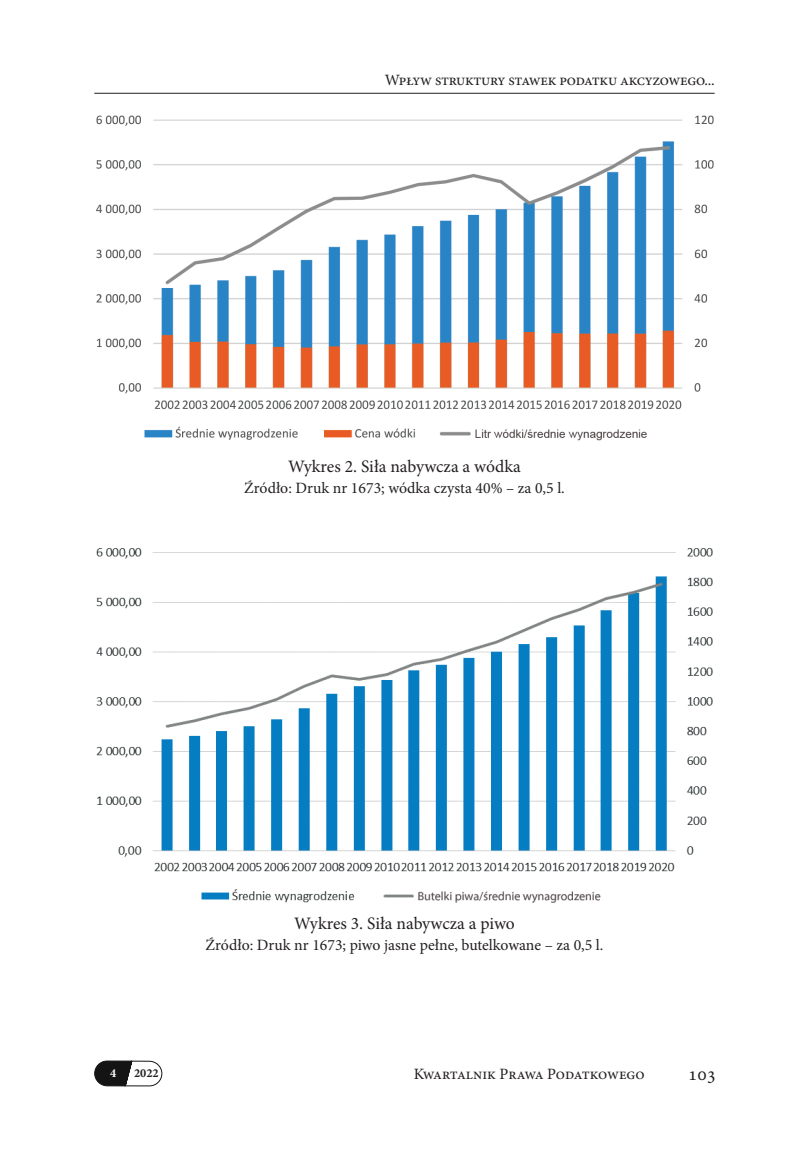
<style>
.page{position:relative;width:809px;height:1156px;background:#fff}
.page>*{position:absolute;margin:0;border:0;box-sizing:border-box;transform-origin:0 0}
.t1{font:19.25px "Minion Pro";color:#231f20}
.t2{font:17.5px "Minion Pro";color:#231f20}
.t3{font:15.75px "Minion Pro";color:#231f20}
.t4{font:15.75px "Minion Pro";letter-spacing:-.02em;color:#231f20}
.t5{font:700 12.25px "Minion Pro";color:#231f20}
.t6{font:700 12.25px "Minion Pro";color:#fff}
</style>
<div class="page">
<hr style="left:94px;top:93px;width:620px;height:1px;background:#231f20">
<svg style="left:94px;top:1060px;width:68px;height:26px"></svg>
<img style="left:96px;top:115px;width:618px;height:326px">
<img style="left:96px;top:548px;width:617px;height:355px">
<p class="t4" style="left:385px;top:70px;width:331px">Wpływ struktury stawek podatku akcyzowego...</p>
<p class="t2" style="left:288px;top:454px;width:234px">Wykres 2. Siła nabywcza a wódka</p>
<p class="t3" style="left:244px;top:477px;width:322px">Źródło: Druk nr 1673; wódka czysta 40% – za 0,5 l.</p>
<p class="t2" style="left:294px;top:912px;width:222px">Wykres 3. Siła nabywcza a piwo</p>
<p class="t3" style="left:205px;top:935px;width:399px">Źródło: Druk nr 1673; piwo jasne pełne, butelkowane – za 0,5 l.</p>
<p class="t6" style="left:110px;top:1065px;width:8px">4</p>
<p class="t5" style="left:134px;top:1065px;width:26px">2022</p>
<p class="t4" style="left:414px;top:1063px;width:232px">Kwartalnik Prawa Podatkowego</p>
<p class="t1" style="left:688px;top:1060px;width:30px">103</p>
</div>
